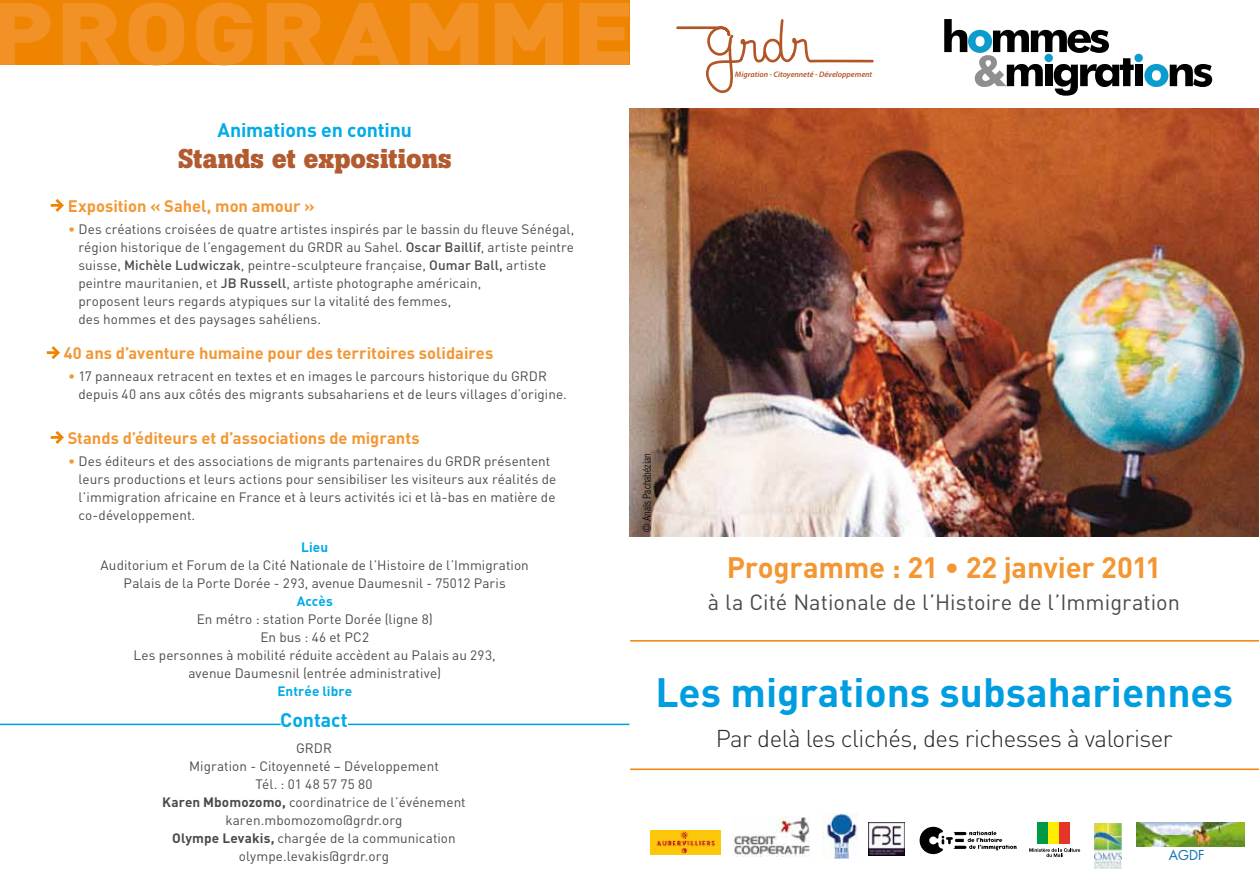
<style>
.page{position:relative;width:1259px;height:893px;background:#fff}
.page>*{position:absolute;margin:0;border:0;box-sizing:border-box;transform-origin:0 0}
.t1{font:900 87px "DIN";letter-spacing:.015em;color:#f19126;scale:1.18 1}
.t2{font:700 40.5px "DIN";color:#009ee0}
.t3{font:700 29.25px "DIN";letter-spacing:-.01em;color:#f39734}
.t4{font:700 27px "Boton";color:#b35b30}
.t5{font:300 24px "DIN";letter-spacing:-.02em;color:#282829}
.t6{font:21.75px "DIN";color:#4b4b4d}
.t7{font:700 19.5px "DIN";letter-spacing:-.005em;color:#00ace5}
.t8{font:700 16.5px "DIN";color:#f39734}
.t9{font:13.5px/18px "DIN";letter-spacing:.005em;color:#4b4b4d}
.t10{font:700 13.5px "DIN";letter-spacing:.005em;color:#00ace5}
.t11{font:13.35px "Futura";color:#0f70b3}
.t12{font:300 condensed 10.5px "Helvetica";color:#000}
.t13{font:italic 600 7.95px "Myriad Pro";color:#b25627}
.s1{color:#f39734}
.s2{font-weight:500}
.s3{font-weight:700}
</style>
<div class="page">
<svg style="left:51px;top:199px;width:13px;height:13px"></svg>
<svg style="left:47px;top:346px;width:13px;height:13px"></svg>
<svg style="left:51px;top:431px;width:13px;height:13px"></svg>
<div style="left:0;top:0;width:629px;height:65px;background:#ef8400"></div>
<hr style="left:0;top:724px;width:281px;height:1px;background:#009ee0">
<hr style="left:348px;top:724px;width:281px;height:1px;background:#009ee0">
<svg style="left:676px;top:19px;width:197px;height:74px"></svg>
<svg style="left:944px;top:19px;width:189px;height:77px"></svg>
<div style="left:1134px;top:65px;width:8px;height:21px;background:#000"></div>
<svg style="left:1144px;top:64px;width:68px;height:23px"></svg>
<div style="left:1045px;top:65px;width:7px;height:21px;background:#000"></div>
<div style="left:1134px;top:54px;width:8px;height:8px;background:#0b9ccd;border-radius:50%"></div>
<hr style="left:630px;top:640px;width:629px;height:2px;background:#ef8400">
<hr style="left:630px;top:768px;width:629px;height:2px;background:#ef8400">
<img style="left:629px;top:108px;width:630px;height:429px">
<svg style="left:919px;top:827px;width:97px;height:27px"></svg>
<div style="left:1037px;top:822px;width:11px;height:22px;background:#009a47"></div>
<div style="left:1048px;top:822px;width:11px;height:22px;background:#ffed00"></div>
<div style="left:1059px;top:822px;width:10px;height:22px;background:#e53527"></div>
<svg style="left:1029px;top:848px;width:51px;height:9px"></svg>
<img style="left:651px;top:831px;width:69px;height:24px">
<img style="left:733px;top:816px;width:77px;height:40px">
<img style="left:822px;top:814px;width:36px;height:45px">
<img style="left:868px;top:822px;width:37px;height:34px">
<img style="left:1094px;top:823px;width:27px;height:45px">
<img style="left:1136px;top:822px;width:108px;height:25px">
<h1 class="t1" style="left:-11px;top:-25px;width:548px">PROGRAMME</h1>
<p class="t13" style="left:735px;top:70px;width:139px">Migration - Citoyenneté - Développement</p>
<h3 class="t7" style="left:217px;top:118px;width:196px">Animations en continu</h3>
<h3 class="t4" style="left:178px;top:143px;width:275px">Stands et expositions</h3>
<p class="t8" style="left:68px;top:195px;width:248px">Exposition « Sahel, mon amour »</p>
<p class="t9" style="left:78px;top:220px;width:497px;text-indent:-10px"><span class="s1">•</span> Des créations croisées de quatre artistes inspirés par le bassin du fleuve Sénégal, région historique de l’engagement du GRDR au Sahel. <span class="s2">Oscar Baillif</span>, artiste peintre suisse, <span class="s2">Michèle Ludwiczak</span>, peintre-sculpteure française, <span class="s2">Oumar Ball,</span> artiste peintre mauritanien, et <span class="s2">JB Russell</span>, artiste photographe américain,<br>proposent leurs regards atypiques sur la vitalité des femmes,<br>des hommes et des paysages sahéliens.</p>
<p class="t8" style="left:64px;top:342px;width:431px">40 ans d’aventure humaine pour des territoires solidaires</p>
<p class="t9" style="left:78px;top:367px;width:490px;text-indent:-10px"><span class="s1">•</span> 17 panneaux retracent en textes et en images le parcours historique du GRDR depuis 40 ans aux côtés des migrants subsahariens et de leurs villages d’origine.</p>
<p class="t8" style="left:68px;top:427px;width:353px">Stands d’éditeurs et d’associations de migrants</p>
<p class="t9" style="left:78px;top:452px;width:479px;text-indent:-10px"><span class="s1">•</span> Des éditeurs et des associations de migrants partenaires du GRDR présentent leurs productions et leurs actions pour sensibiliser les visiteurs aux réalités de l’immigration africaine en France et à leurs activités ici et là‑ bas en matière de co‑développement.</p>
<p class="t10" style="left:301px;top:538px;width:28px">Lieu</p>
<p class="t9" style="left:101px;top:556px;width:430px;text-align:center">Auditorium et Forum de la Cité Nationale de l’Histoire de l’Immigration<br>Palais de la Porte Dorée - 293, avenue Daumesnil - 75012 Paris</p>
<p class="t10" style="left:297px;top:592px;width:38px">Accès</p>
<p class="t9" style="left:134px;top:610px;width:364px;text-align:center">En métro : station Porte Dorée (ligne 8)<br>En bus : 46 et PC2<br>Les personnes à mobilité réduite accèdent au Palais au 293, avenue Daumesnil (entrée administrative)</p>
<p class="t10" style="left:277px;top:682px;width:76px">Entrée libre</p>
<h3 class="t7" style="left:280px;top:707px;width:69px">Contact</h3>
<p class="t9" style="left:162px;top:739px;width:305px;text-align:center">GRDR<br>Migration - Citoyenneté – Développement<br>Tél. : 01 48 57 75 80<br><span class="s3">Karen Mbomozomo,</span> coordinatrice de l’événement karen.mbomozomo@grdr.org<br><span class="s3">Olympe Levakis,</span> chargée de la communication olympe.levakis@grdr.org</p>
<p class="t12" style="left:641px;top:532px;width:80px;rotate:-90deg">© Anaïs Pachabézian</p>
<h3 class="t3" style="left:726px;top:548px;width:436px">Programme : 21 • 22 janvier 2011</h3>
<h3 class="t6" style="left:708px;top:589px;width:474px">à la Cité Nationale de l’Histoire de l’Immigration</h3>
<h2 class="t2" style="left:655px;top:666px;width:579px">Les migrations subsahariennes</h2>
<h3 class="t5" style="left:716px;top:724px;width:458px">Par delà les clichés, des richesses à valoriser</h3>
<p class="t11" style="left:1168px;top:846px;width:37px">AGDF</p>
</div>
